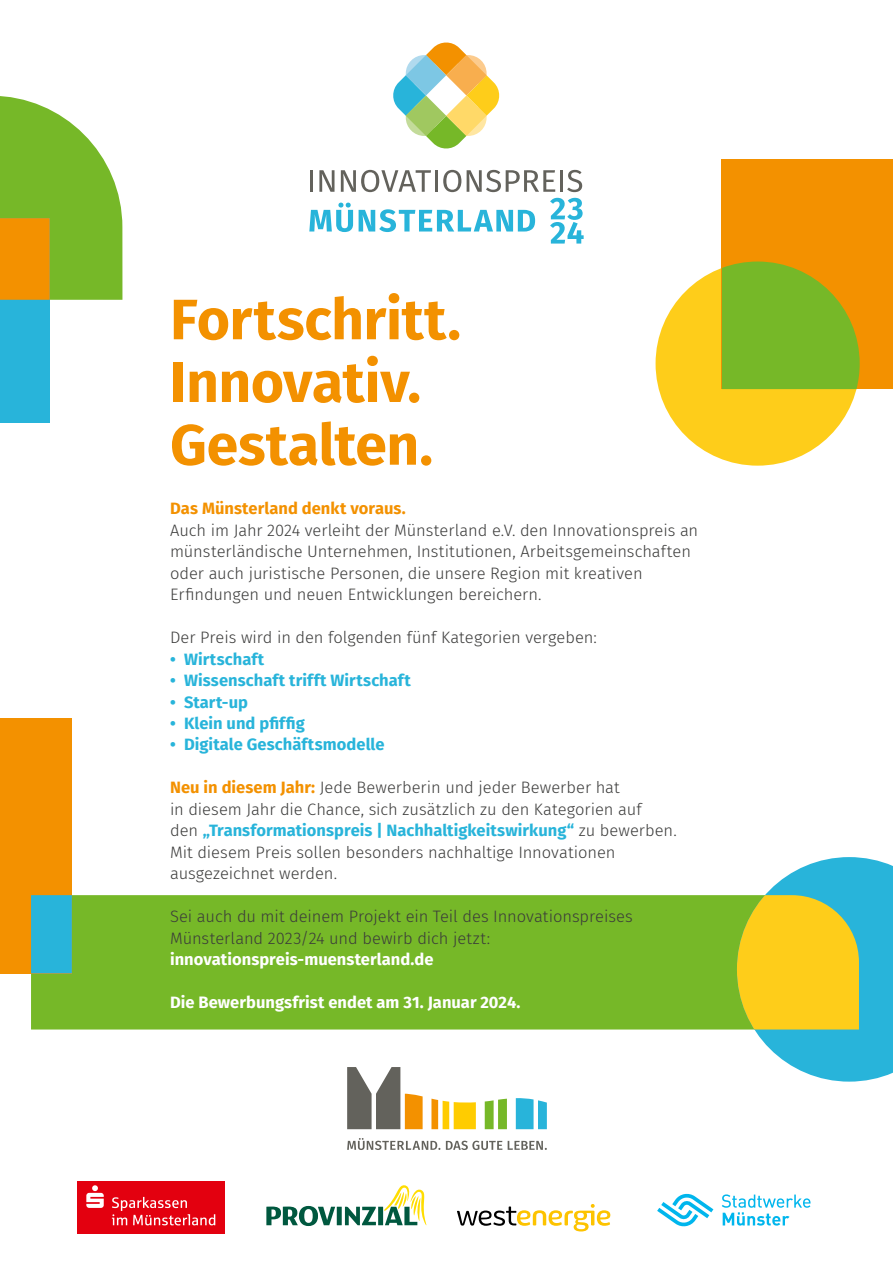
<style>
.page{position:relative;width:893px;height:1263px;background:#fff}
.page>*{position:absolute;margin:0;border:0;box-sizing:border-box;transform-origin:0 0}
.t1{font:700 57px/62.7px "Fira Sans";letter-spacing:-.01em;color:#f39100}
.t2{font:300 16.5px/21.5px "Fira Sans";letter-spacing:-.005em;color:#3b3b3a}
.t3{font:700 16.5px "Fira Sans";letter-spacing:.005em;color:#28b4da}
.t4{font:700 16.5px "Fira Sans";color:#fff}
.t5{font:700 16.5px "Fira Sans";letter-spacing:.005em;color:#f39100}
.s1{font-weight:700;color:#f39100}
.s2{font-weight:700;color:#28b4da}
</style>
<div class="page">
<div style="left:31px;top:895px;width:706px;height:134px;background:#76b828"></div>
<svg style="left:0;top:96px;width:122px;height:204px"></svg>
<div style="left:656px;top:261px;width:204px;height:205px;background:#fecd1a;border-radius:50%"></div>
<div style="left:0;top:718px;width:72px;height:255px;background:#f39100"></div>
<svg style="left:737px;top:857px;width:156px;height:224px;background:#a0c889"></svg>
<svg style="left:393px;top:43px;width:107px;height:106px"></svg>
<hr style="left:310px;top:170px;width:3px;height:22px;background:#63625c">
<svg style="left:319px;top:170px;width:15px;height:22px"></svg>
<svg style="left:341px;top:170px;width:90px;height:22px"></svg>
<hr style="left:435px;top:170px;width:3px;height:22px;background:#63625c">
<svg style="left:443px;top:170px;width:18px;height:22px"></svg>
<svg style="left:467px;top:170px;width:88px;height:22px"></svg>
<hr style="left:560px;top:170px;width:3px;height:22px;background:#63625c">
<svg style="left:567px;top:170px;width:15px;height:22px"></svg>
<svg style="left:309px;top:203px;width:44px;height:29px"></svg>
<svg style="left:359px;top:209px;width:176px;height:23px"></svg>
<svg style="left:550px;top:198px;width:34px;height:46px"></svg>
<div style="left:722px;top:159px;width:171px;height:230px;background:#f39100"></div>
<div style="left:0;top:218px;width:50px;height:204px;background:#28b4da"></div>
<svg style="left:457px;top:1204px;width:153px;height:27px"></svg>
<svg style="left:266px;top:1185px;width:160px;height:41px"></svg>
<div style="left:78px;top:1182px;width:147px;height:52px;background:#e3000f"></div>
<svg style="left:86px;top:1185px;width:18px;height:23px"></svg>
<svg style="left:112px;top:1197px;width:103px;height:28px"></svg>
<svg style="left:722px;top:1194px;width:88px;height:31px"></svg>
<svg style="left:657px;top:1193px;width:56px;height:34px"></svg>
<div style="left:0;top:218px;width:50px;height:82px;background:#f39100"></div>
<svg style="left:722px;top:261px;width:138px;height:128px;background:#86b222"></svg>
<div style="left:31px;top:895px;width:41px;height:78px;background:#28b4da"></div>
<svg style="left:485px;top:1099px;width:22px;height:30px"></svg>
<svg style="left:516px;top:1098px;width:31px;height:31px"></svg>
<svg style="left:347px;top:1067px;width:129px;height:62px"></svg>
<svg style="left:347px;top:1138px;width:93px;height:12px"></svg>
<svg style="left:446px;top:1141px;width:56px;height:9px"></svg>
<svg style="left:508px;top:1141px;width:39px;height:9px"></svg>
<h1 class="t1" style="left:170px;top:284px;width:292px">Fortschritt.<br>Innovativ.<br>Gestalten.</h1>
<p class="t5" style="left:170px;top:495px;width:237px">Das Münsterland denkt voraus.</p>
<p class="t2" style="left:170px;top:519px;width:530px">Auch im Jahr 2024 verleiht der Münsterland e.V. den Innovationspreis an münsterländische Unternehmen, Institutionen, Arbeitsgemeinschaften oder auch juristische Personen, die unsere Region mit kreativen Erfindungen und neuen Entwicklungen bereichern.</p>
<p class="t2" style="left:170px;top:627px;width:428px">Der Preis wird in den folgenden fünf Kategorien vergeben:</p>
<p class="t3" style="left:170px;top:645px;width:96px">• Wirtschaft</p>
<p class="t3" style="left:170px;top:666px;width:242px">• Wissenschaft trifft Wirtschaft</p>
<p class="t3" style="left:170px;top:688px;width:79px">• Start-up</p>
<p class="t3" style="left:170px;top:709px;width:136px">• Klein und pfiffig</p>
<p class="t3" style="left:170px;top:731px;width:216px">• Digitale Geschäftsmodelle</p>
<p class="t2" style="left:170px;top:777px;width:508px"><span class="s1">Neu in diesem Jahr:</span> Jede Bewerberin und jeder Bewerber hat<br>in diesem Jahr die Chance, sich zusätzlich zu den Kategorien auf<br>den <span class="s2">„Transformationspreis | Nachhaltigkeitswirkung“</span> zu bewerben.<br>Mit diesem Preis sollen besonders nachhaltige Innovationen ausgezeichnet werden.</p>
<p class="t2" style="left:170px;top:905px;width:464px">Sei auch du mit deinem Projekt ein Teil des Innovationspreises<br>Münsterland 2023/24 und bewirb dich jetzt:</p>
<p class="t4" style="left:170px;top:945px;width:265px">innovationspreis-muensterland.de</p>
<p class="t4" style="left:170px;top:988px;width:352px">Die Bewerbungsfrist endet am 31. Januar 2024.</p>
</div>
